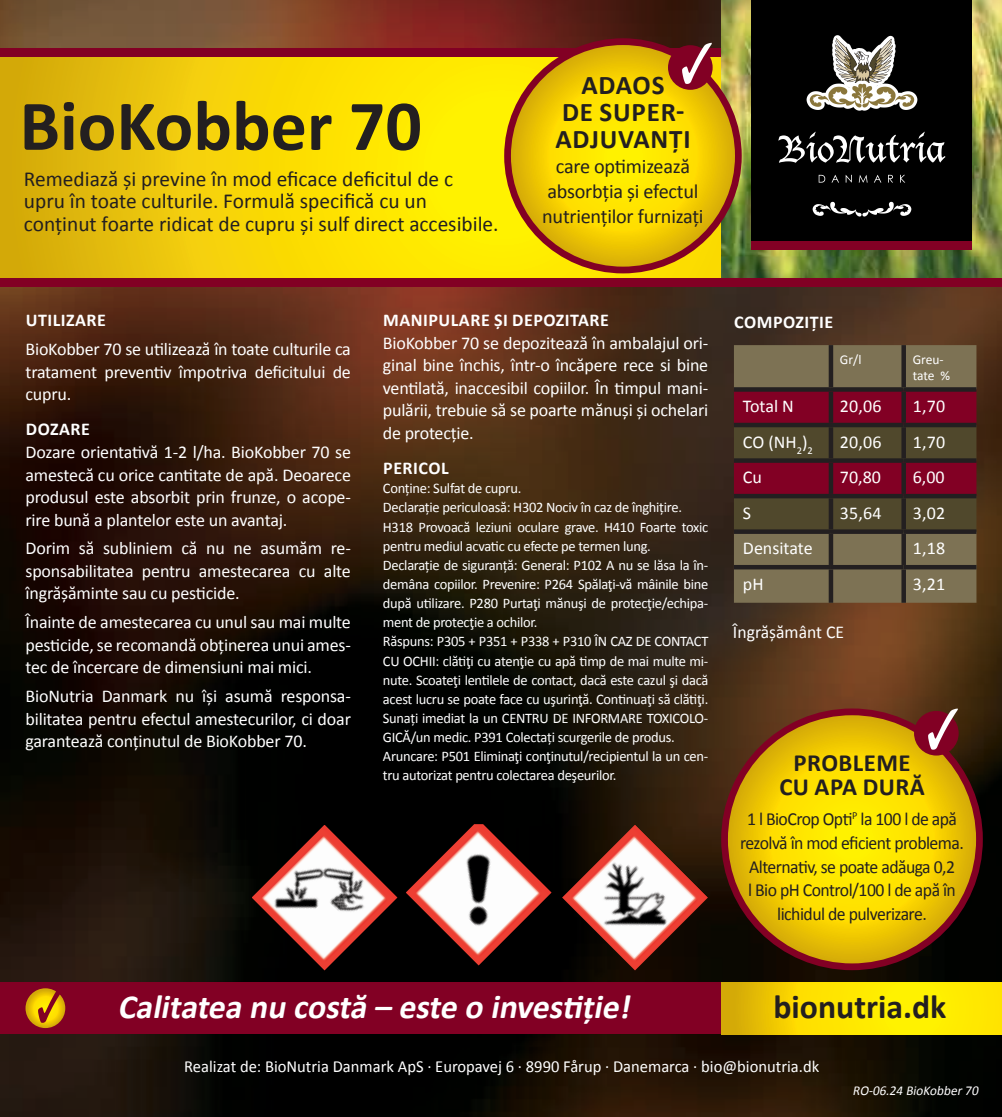
<style>
.page{position:relative;width:1002px;height:1117px;background:#fff}
.page>*{position:absolute;margin:0;border:0;box-sizing:border-box;transform-origin:0 0}
.t1{font:700 72px "Calibri";color:#231f20}
.t2{font:italic 700 33.75px "Calibri";color:#fff}
.t3{font:700 33.75px "Calibri";color:#231f20}
.t4{font:700 27px/27px "Calibri";letter-spacing:.03em;color:#231f20;text-align:center}
.t5{font:700 24.75px/24.8px "Calibri";letter-spacing:.02em;color:#231f20;text-align:center}
.t6{font:21.38px/22.9px "Calibri";color:#231f20}
.t7{font:20.25px/24.8px "Calibri";letter-spacing:-.01em;color:#231f20;text-align:center}
.t8{font:18.45px/23.6px "Calibri";letter-spacing:-.03em;color:#231f20;text-align:center;scale:.96 1}
.t9{font:18px/22.5px "Calibri";letter-spacing:-.01em;color:#fff;text-align:justify}
.t10{font:700 18px "Calibri";letter-spacing:.025em;color:#fff}
.t11{font:16.88px "Calibri";color:#fff}
.t12{font:14.62px/19.1px "Calibri";letter-spacing:-.02em;color:#fff}
.t13{font:italic 13.5px "Calibri";color:#fff}
.t14{font:13.5px/16.2px "Calibri";letter-spacing:-.01em;color:#fff}
</style>
<div class="page">
<img style="left:0;top:0;width:1001px;height:1116px">
<svg style="left:0;top:57px;width:721px;height:220px;background:#f2d305"></svg>
<div style="left:0;top:48px;width:1001px;height:9px;background:#820024"></div>
<img style="left:721px;top:0;width:280px;height:277px">
<div style="left:751px;top:0;width:221px;height:243px;background:#000"></div>
<div style="left:751px;top:241px;width:221px;height:8px;background:#820024"></div>
<svg style="left:806px;top:35px;width:111px;height:76px"></svg>
<svg style="left:812px;top:201px;width:99px;height:15px"></svg>
<svg style="left:778px;top:131px;width:167px;height:32px"></svg>
<svg style="left:818px;top:175px;width:7px;height:7px"></svg>
<svg style="left:831px;top:175px;width:7px;height:7px"></svg>
<svg style="left:845px;top:175px;width:6px;height:7px"></svg>
<svg style="left:858px;top:175px;width:9px;height:7px"></svg>
<svg style="left:874px;top:175px;width:7px;height:7px"></svg>
<svg style="left:888px;top:175px;width:4px;height:7px"></svg>
<svg style="left:900px;top:175px;width:5px;height:7px"></svg>
<div style="left:0;top:277px;width:1001px;height:9px;background:#820024"></div>
<svg style="left:507px;top:42px;width:231px;height:228px;background:#e5c007"></svg>
<div style="left:504px;top:38px;width:237px;height:235px;border:7px solid #820024;border-radius:50%"></div>
<div style="left:668px;top:45px;width:44px;height:45px;background:#820024;border-radius:50%"></div>
<svg style="left:682px;top:43px;width:29px;height:41px"></svg>
<div style="left:733px;top:345px;width:243px;height:257px;background:#7d7254"></div>
<svg style="left:733px;top:391px;width:243px;height:138px;background:#662427"></svg>
<div style="left:828px;top:345px;width:5px;height:42px;background:#231f20"></div>
<svg style="left:901px;top:345px;width:4px;height:42px"></svg>
<svg style="left:733px;top:387px;width:97px;height:4px"></svg>
<svg style="left:830px;top:387px;width:73px;height:4px"></svg>
<div style="left:828px;top:391px;width:5px;height:31px;background:#231f20"></div>
<svg style="left:903px;top:387px;width:73px;height:4px"></svg>
<svg style="left:901px;top:391px;width:4px;height:31px"></svg>
<div style="left:733px;top:422px;width:97px;height:5px;background:#231f20"></div>
<div style="left:830px;top:422px;width:73px;height:5px;background:#231f20"></div>
<div style="left:828px;top:427px;width:5px;height:31px;background:#231f20"></div>
<div style="left:903px;top:422px;width:73px;height:5px;background:#231f20"></div>
<svg style="left:901px;top:427px;width:4px;height:31px"></svg>
<svg style="left:733px;top:458px;width:97px;height:4px"></svg>
<svg style="left:830px;top:458px;width:73px;height:4px"></svg>
<div style="left:828px;top:462px;width:5px;height:31px;background:#231f20"></div>
<svg style="left:903px;top:458px;width:73px;height:4px"></svg>
<svg style="left:901px;top:462px;width:4px;height:31px"></svg>
<div style="left:733px;top:493px;width:97px;height:5px;background:#231f20"></div>
<div style="left:830px;top:493px;width:73px;height:5px;background:#231f20"></div>
<div style="left:828px;top:498px;width:5px;height:31px;background:#231f20"></div>
<div style="left:903px;top:493px;width:73px;height:5px;background:#231f20"></div>
<svg style="left:901px;top:498px;width:4px;height:31px"></svg>
<div style="left:733px;top:529px;width:97px;height:5px;background:#231f20"></div>
<div style="left:830px;top:529px;width:73px;height:5px;background:#231f20"></div>
<div style="left:828px;top:534px;width:5px;height:31px;background:#231f20"></div>
<div style="left:903px;top:529px;width:73px;height:5px;background:#231f20"></div>
<svg style="left:901px;top:534px;width:4px;height:31px"></svg>
<hr style="left:733px;top:565px;width:97px;height:4px;background:#231f20">
<hr style="left:830px;top:565px;width:73px;height:4px;background:#231f20">
<div style="left:828px;top:569px;width:5px;height:33px;background:#231f20"></div>
<hr style="left:903px;top:565px;width:73px;height:4px;background:#231f20">
<svg style="left:901px;top:569px;width:4px;height:33px"></svg>
<svg style="left:724px;top:711px;width:255px;height:255px;background:#eec802"></svg>
<div style="left:721px;top:708px;width:261px;height:261px;border:7px solid #820024;border-radius:50%"></div>
<div style="left:913px;top:710px;width:45px;height:45px;background:#820024;border-radius:50%"></div>
<svg style="left:927px;top:708px;width:30px;height:41px"></svg>
<div style="left:0;top:982px;width:734px;height:51px;background:#820024"></div>
<svg style="left:721px;top:982px;width:280px;height:51px;background:#f8de00"></svg>
<svg style="left:26px;top:988px;width:39px;height:39px"></svg>
<svg style="left:38px;top:988px;width:27px;height:34px"></svg>
<img style="left:251px;top:824px;width:146px;height:146px">
<img style="left:405px;top:824px;width:146px;height:141px">
<img style="left:562px;top:824px;width:145px;height:146px">
<h1 class="t1" style="left:20px;top:75px;width:404px">BioKobber 70</h1>
<p class="t6" style="left:24px;top:166px;width:476px">Remediază și previne în mod eficace deficitul de c upru în toate culturile. Formulă specifică cu un conținut foarte ridicat de cupru și sulf direct accesibile.</p>
<h3 class="t4" style="left:555px;top:71px;width:137px">ADAOS<br>DE SUPER-<br>ADJUVANȚI</h3>
<p class="t7" style="left:542px;top:153px;width:163px">care optimizează absorbția și efectul nutrienților furnizați</p>
<p class="t10" style="left:26px;top:307px;width:82px">UTILIZARE</p>
<p class="t9" style="left:26px;top:337px;width:327px">BioKobber 70 se utilizează în toate culturile ca tratament preventiv împotriva deficitului de cupru.</p>
<p class="t10" style="left:26px;top:416px;width:66px">DOZARE</p>
<p class="t9" style="left:26px;top:440px;width:327px">Dozare orientativă 1-2 l/ha. BioKobber 70 se amestecă cu orice cantitate de apă. Deoarece produsul este absorbit prin frunze, o acope&shy;rire bună a plantelor este un avantaj.</p>
<p class="t9" style="left:26px;top:536px;width:327px">Dorim să subliniem că nu ne asumăm re&shy;sponsabilitatea pentru amestecarea cu alte îngrășăminte sau cu pesticide.</p>
<p class="t9" style="left:26px;top:610px;width:327px">Înainte de amestecarea cu unul sau mai multe pesticide, se recomandă obținerea unui ames&shy;tec de încercare de dimensiuni mai mici.</p>
<p class="t9" style="left:26px;top:684px;width:327px">BioNutria Danmark nu își asumă responsa&shy;bilitatea pentru efectul amestecurilor, ci doar garantează conținutul de BioKobber 70.</p>
<p class="t10" style="left:383px;top:307px;width:227px">MANIPULARE ȘI DEPOZITARE</p>
<p class="t9" style="left:383px;top:331px;width:327px">BioKobber 70 se depozitează în ambalajul ori&shy;ginal bine închis, într-o încăpere rece si bine ventilată, inaccesibil copiilor. În timpul mani&shy;pulării, trebuie să se poarte mănuși și ochelari de protecție.</p>
<p class="t10" style="left:383px;top:455px;width:67px">PERICOL</p>
<p class="t12" style="left:383px;top:478px;width:327px">Conține: Sulfat de cupru.<br>Declarație periculoasă: H302 Nociv în caz de înghițire.<br>H318 Provoacă leziuni oculare grave. H410 Foarte toxic pentru mediul acvatic cu efecte pe termen lung.<br>Declarație de siguranță: General: P102 A nu se lăsa la în&shy;demâna copiilor. Prevenire: P264 Spălaţi-vă mâinile bine după utilizare. P280 Purtaţi mănuşi de protecţie/echipa&shy;ment de protecţie a ochilor.<br>Răspuns: P305 + P351 + P338 + P310 ÎN CAZ DE CONTACT CU OCHII: clătiţi cu atenţie cu apă timp de mai multe mi&shy;nute. Scoateţi lentilele de contact, dacă este cazul şi dacă acest lucru se poate face cu uşurinţă. Continuaţi să clătiţi.<br>Sunați imediat la un CENTRU DE INFORMARE TOXICOLO-GICĂ/un medic. P391 Colectați scurgerile de produs.<br>Aruncare: P501 Eliminaţi conţinutul/recipientul la un cen&shy;tru autorizat pentru colectarea deşeurilor.</p>
<p class="t10" style="left:734px;top:309px;width:101px">COMPOZIȚIE</p>
<p class="t14" style="left:839px;top:351px;width:23px">Gr/l</p>
<p class="t14" style="left:912px;top:351px;width:39px">Greu&shy;tate %</p>
<p class="t9" style="left:742px;top:394px;width:52px">Total N</p>
<p class="t9" style="left:839px;top:394px;width:43px">20,06</p>
<p class="t9" style="left:912px;top:394px;width:34px">1,70</p>
<p class="t9" style="left:742px;top:429px;width:71px">CO (NH<sub>2</sub>)<sub>2</sub></p>
<p class="t9" style="left:839px;top:429px;width:43px">20,06</p>
<p class="t9" style="left:912px;top:429px;width:34px">1,70</p>
<p class="t9" style="left:742px;top:465px;width:21px">Cu</p>
<p class="t9" style="left:839px;top:465px;width:43px">70,80</p>
<p class="t9" style="left:912px;top:465px;width:33px">6,00</p>
<p class="t9" style="left:742px;top:501px;width:10px">S</p>
<p class="t9" style="left:839px;top:501px;width:43px">35,64</p>
<p class="t9" style="left:912px;top:501px;width:34px">3,02</p>
<p class="t9" style="left:742px;top:536px;width:71px">Densitate</p>
<p class="t9" style="left:912px;top:536px;width:34px">1,18</p>
<p class="t9" style="left:742px;top:572px;width:22px">pH</p>
<p class="t9" style="left:912px;top:572px;width:34px">3,21</p>
<p class="t9" style="left:733px;top:620px;width:113px">Îngrășământ CE</p>
<h3 class="t5" style="left:779px;top:749px;width:147px">PROBLEME<br>CU APA DURĂ</h3>
<p class="t8" style="left:740px;top:806px;width:235px">1 l BioCrop Opti<sup>P</sup> la 100 l de apă rezolvă în mod eficient problema.<br>Alternativ, se poate adăuga 0,2<br>l Bio pH Control/100 l de apă în lichidul de pulverizare.</p>
<h2 class="t2" style="left:117px;top:982px;width:521px">Calitatea nu costă – este o investiție!</h2>
<h2 class="t3" style="left:773px;top:982px;width:174px">bionutria.dk</h2>
<p class="t11" style="left:184px;top:1054px;width:636px">Realizat de: BioNutria Danmark ApS · Europavej 6 · 8990 Fårup · Danemarca · bio@bionutria.dk</p>
<p class="t13" style="left:852px;top:1080px;width:130px">RO-06.24 BioKobber70</p>
</div>
